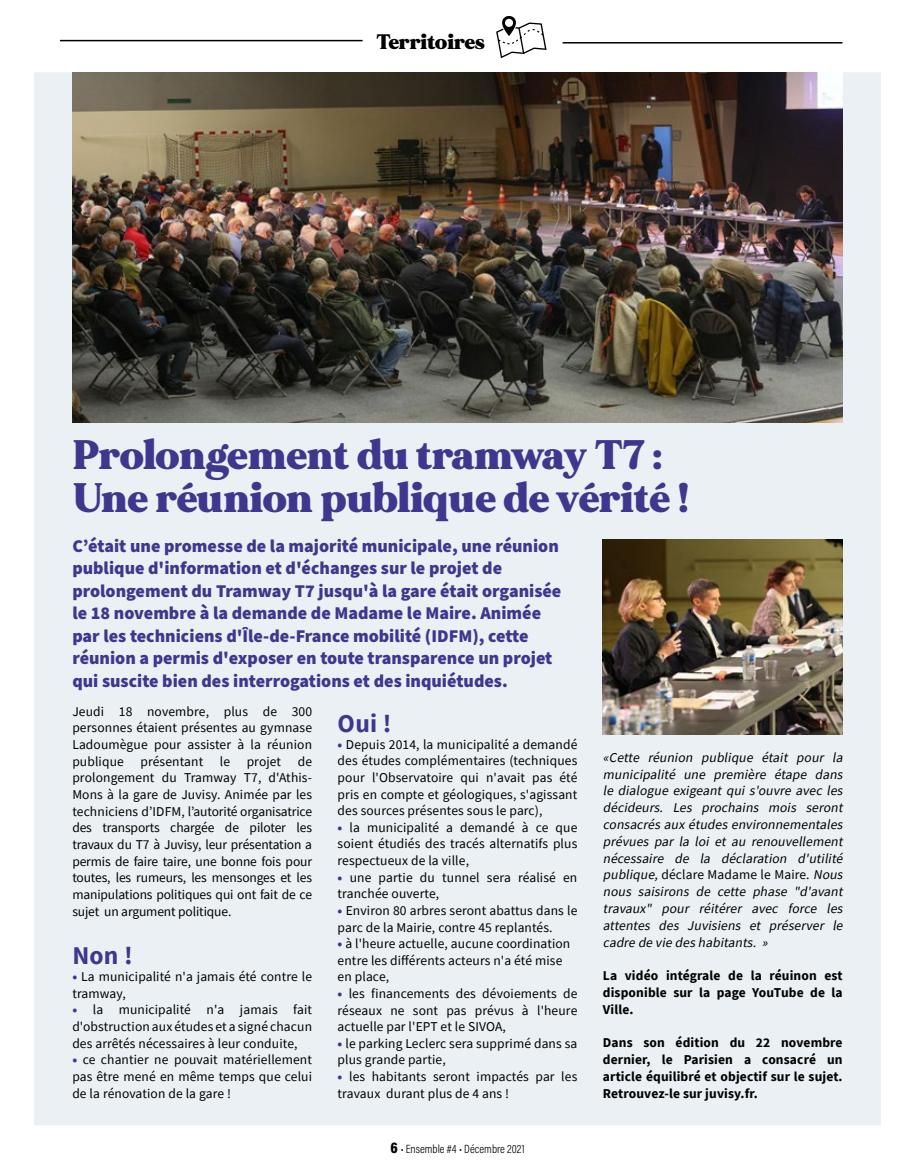
<style>
.page{position:relative;width:915px;height:1170px;background:#fff}
.page>*{position:absolute;margin:0;border:0;box-sizing:border-box;transform-origin:0 0}
.t1{font:900 41.25px/43.5px "MADE Mirage";letter-spacing:-.01em;color:#3f378d}
.t2{font:700 25.5px "Source Sans Pro";letter-spacing:.01em;color:#3f378d}
.t3{font:900 21px "MADE Mirage";letter-spacing:-.01em;color:#000}
.t4{font:900 18px/22.5px "Source Sans Pro";color:#3f378d}
.t5{font:13.5px/16.6px "Source Sans Pro";letter-spacing:.01em;color:#000;text-align:justify}
.t6{font:italic 13.5px/16.8px "Source Sans Pro";color:#000;text-align:justify}
.t7{font:700 13.5px/16.8px "Source Sans Pro";letter-spacing:.01em;color:#000;text-align:justify}
.t8{font:12px "Acumin Variable Concept";color:#000}
.s1{font-weight:900;color:#3f378d}
.s2{font-size:15.75px}
.s3{font-style:normal}
</style>
<div class="page">
<div style="left:34px;top:72px;width:846px;height:1053px;background:#eaf0f3"></div>
<hr style="left:60px;top:40px;width:302px;height:1px;background:#000">
<hr style="left:562px;top:42px;width:280px;height:2px;background:#000">
<svg style="left:496px;top:15px;width:50px;height:43px"></svg>
<img style="left:72px;top:73px;width:770px;height:349px">
<img style="left:602px;top:539px;width:240px;height:196px">
<h3 class="t3" style="left:376px;top:27px;width:110px">Territoires</h3>
<h1 class="t1" style="left:72px;top:432px;width:618px">Prolongement du tramway T7 :<br>Une réunion publique de vérité !</h1>
<p class="t4" style="left:72px;top:534px;width:490px">C’était une promesse de la majorité municipale, une réunion publique d'information et d'échanges sur le projet de prolongement du Tramway T7 jusqu'à la gare était organisée le 18 novembre à la demande de Madame le Maire. Animée par les techniciens d'Île-de-France mobilité (IDFM), cette réunion a permis d'exposer en toute transparence un projet qui suscite bien des interrogations et des inquiétudes.</p>
<p class="t5" style="left:72px;top:702px;width:241px">Jeudi 18 novembre, plus de 300 personnes étaient présentes au gymnase Ladoumègue pour assister à la réunion publique présentant le projet de prolongement du Tramway T7, d'Athis-Mons à la gare de Juvisy. Animée par les techniciens d’IDFM, l’autorité organisatrice des transports chargée de piloter les travaux du T7 à Juvisy, leur présentation a permis de faire taire, une bonne fois pour toutes, les rumeurs, les mensonges et les manipulations politiques qui ont fait de ce sujet un argument politique.</p>
<h2 class="t2" style="left:72px;top:938px;width:62px">Non !</h2>
<p class="t5" style="left:72px;top:967px;width:241px"><span class="s1">•</span> La municipalité n'a jamais été contre le tramway,</p>
<p class="t5" style="left:72px;top:1001px;width:241px"><span class="s1">•</span> la municipalité n'a jamais fait d'obstruction aux études et a signé chacun des arrêtés nécessaires à leur conduite,</p>
<p class="t5" style="left:72px;top:1051px;width:241px"><span class="s1">•</span> ce chantier ne pouvait matériellement pas être mené en même temps que celui de la rénovation de la gare !</p>
<h2 class="t2" style="left:337px;top:706px;width:55px">Oui !</h2>
<p class="t5" style="left:337px;top:735px;width:241px"><span class="s1">•</span> Depuis 2014, la municipalité a demandé des études complémentaires (techniques pour l'Observatoire qui n'avait pas été pris en compte et géologiques, s'agissant des sources présentes sous le parc),</p>
<p class="t5" style="left:337px;top:818px;width:241px"><span class="s1">•</span> la municipalité a demandé à ce que soient étudiés des tracés alternatifs plus respectueux de la ville,</p>
<p class="t5" style="left:337px;top:868px;width:241px"><span class="s1">•</span> une partie du tunnel sera réalisé en tranchée ouverte,</p>
<p class="t5" style="left:337px;top:901px;width:241px"><span class="s1">•</span> Environ 80 arbres seront abattus dans le parc de la Mairie, contre 45 replantés.</p>
<p class="t5" style="left:337px;top:935px;width:234px;text-align:left"><span class="s1">•</span> à l'heure actuelle, aucune coordination entre les différents acteurs n'a été mise en place,</p>
<p class="t5" style="left:337px;top:985px;width:241px"><span class="s1">•</span> les financements des dévoiements de réseaux ne sont pas prévus à l'heure actuelle par l'EPT et le SIVOA,</p>
<p class="t5" style="left:337px;top:1034px;width:241px"><span class="s1">•</span> le parking Leclerc sera supprimé dans sa plus grande partie,</p>
<p class="t5" style="left:337px;top:1068px;width:241px"><span class="s1">•</span> les habitants seront impactés par les travaux durant plus de 4 ans !</p>
<p class="t8" style="left:390px;top:1140px;width:136px"><span class="s2">6</span> • Ensemble #4 • Décembre 2021</p>
<p class="t6" style="left:602px;top:748px;width:244px">«Cette réunion publique était pour la municipalité une première étape dans le dialogue exigeant qui s'ouvre avec les décideurs. Les prochains mois seront consacrés aux études environnementales prévues par la loi et au renouvellement nécessaire de la déclaration d'utilité publique,<span class="s3">déclare Madame le Maire.</span> Nous nous saisirons de cette phase "d'avant travaux" pour réitérer avec force les attentes des Juvisiens et préserver le cadre de vie des habitants. »</p>
<p class="t7" style="left:602px;top:966px;width:241px">La vidéo intégrale de la réuinon est disponible sur la page YouTube de la Ville.</p>
<p class="t7" style="left:602px;top:1034px;width:241px">Dans son édition du 22 novembre dernier, le Parisien a consacré un article équilibré et objectif sur le sujet.<br>Retrouvez-le sur juvisy.fr.</p>
</div>
